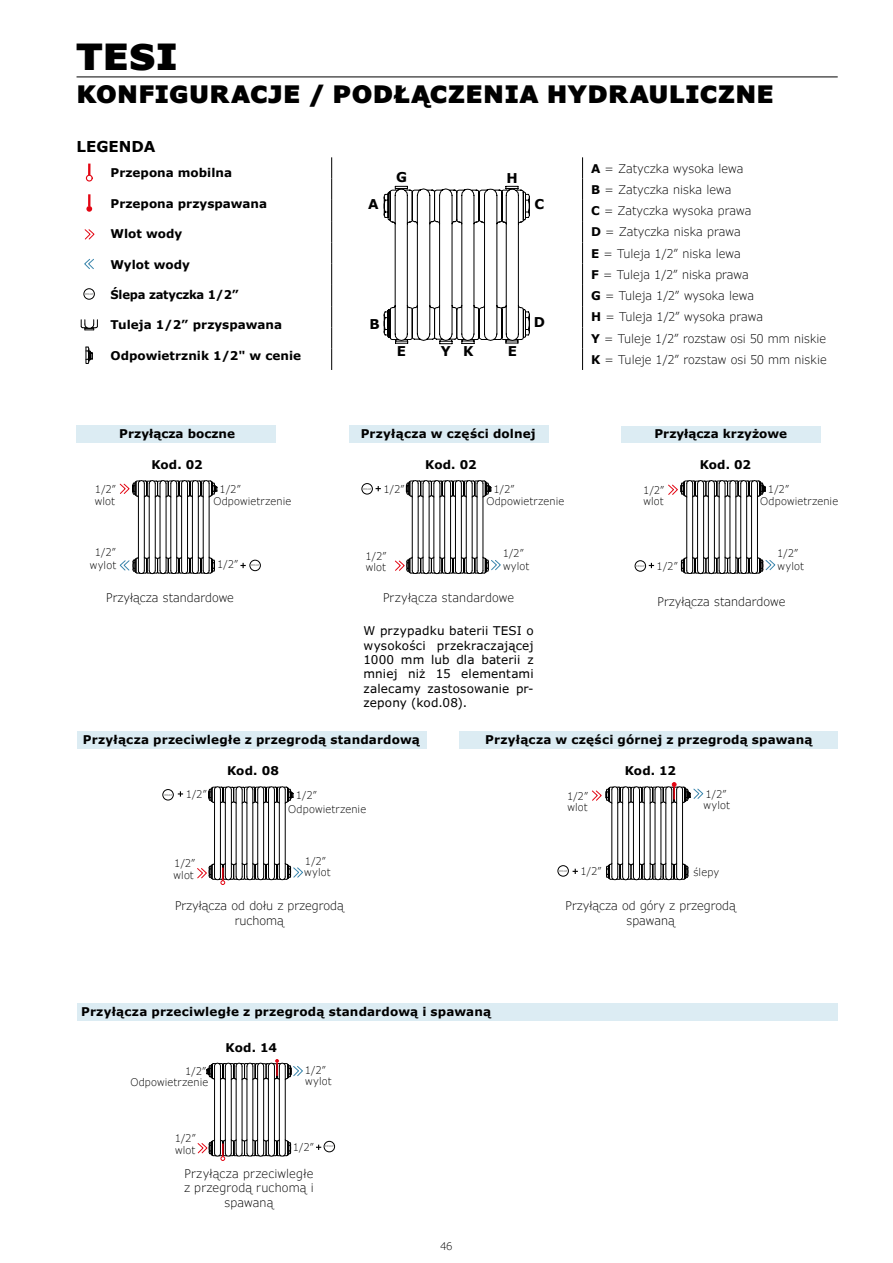
<style>
.page{position:relative;width:893px;height:1263px;background:#fff}
.page>*{position:absolute;margin:0;border:0;box-sizing:border-box;transform-origin:0 0}
.t1{font:900 36px "Verdana Pro";color:#000}
.t2{font:900 24px "Verdana Pro";letter-spacing:.01em;color:#000}
.t3{font:700 15px "Verdana Pro";color:#000}
.t4{font:700 13.5px "Verdana Pro";color:#000}
.t5{font:300 12px/21.3px "Verdana Pro";color:#000;text-align:center}
.t6{font:700 12px "Verdana Pro";letter-spacing:.01em;color:#000}
.t7{font:12px/14.4px "Verdana Pro";letter-spacing:.01em;color:#000;text-align:justify}
.t8{font:700 12px "Verdana Pro";letter-spacing:-.02em;color:#000}
.t9{font:300 10.5px/12.1px "Verdana Pro";letter-spacing:.01em;color:#000}
.t10{font:900 2.7px "Verdana Pro";letter-spacing:.04em;color:#a8a8a7;scale:.86 1}
.s1{font-weight:700}
</style>
<div class="page">
<svg style="left:331px;top:157px;width:1px;height:213px"></svg>
<svg style="left:582px;top:157px;width:1px;height:213px"></svg>
<svg style="left:88px;top:164px;width:2px;height:11px"></svg>
<div style="left:86px;top:175px;width:7px;height:7px;border:1px solid #e30613;border-radius:50%"></div>
<svg style="left:86px;top:194px;width:6px;height:18px"></svg>
<svg style="left:80px;top:320px;width:18px;height:11px"></svg>
<svg style="left:85px;top:346px;width:8px;height:18px"></svg>
<svg style="left:383px;top:186px;width:147px;height:158px"></svg>
<svg style="left:240px;top:563px;width:6px;height:5px"></svg>
<svg style="left:376px;top:486px;width:5px;height:5px"></svg>
<div style="left:77px;top:425px;width:199px;height:17px;background:#dcecf3"></div>
<div style="left:349px;top:425px;width:199px;height:17px;background:#dcecf3"></div>
<div style="left:621px;top:426px;width:199px;height:16px;background:#dcecf3"></div>
<div style="left:77px;top:731px;width:349px;height:17px;background:#dcecf3"></div>
<div style="left:459px;top:731px;width:378px;height:17px;background:#dcecf3"></div>
<div style="left:77px;top:1003px;width:761px;height:17px;background:#dcecf3"></div>
<hr style="left:77px;top:77px;width:761px;height:1px;background:#000">
<svg style="left:84px;top:229px;width:11px;height:11px"></svg>
<svg style="left:84px;top:258px;width:10px;height:11px"></svg>
<div style="left:84px;top:288px;width:11px;height:11px;border:1px solid #000;border-radius:50%"></div>
<svg style="left:119px;top:480px;width:99px;height:94px"></svg>
<svg style="left:395px;top:480px;width:106px;height:94px"></svg>
<svg style="left:649px;top:563px;width:5px;height:5px"></svg>
<svg style="left:668px;top:480px;width:108px;height:94px"></svg>
<svg style="left:178px;top:791px;width:5px;height:6px"></svg>
<svg style="left:197px;top:786px;width:106px;height:99px"></svg>
<svg style="left:573px;top:869px;width:5px;height:5px"></svg>
<svg style="left:197px;top:1059px;width:106px;height:102px"></svg>
<svg style="left:316px;top:1144px;width:5px;height:6px"></svg>
<svg style="left:592px;top:782px;width:112px;height:99px"></svg>
<div style="left:250px;top:560px;width:11px;height:11px;border:1px solid #000;border-radius:50%"></div>
<div style="left:362px;top:483px;width:11px;height:11px;border:1px solid #000;border-radius:50%"></div>
<div style="left:635px;top:560px;width:11px;height:11px;border:1px solid #000;border-radius:50%"></div>
<div style="left:163px;top:789px;width:11px;height:11px;border:1px solid #000;border-radius:50%"></div>
<div style="left:558px;top:865px;width:11px;height:11px;border:1px solid #000;border-radius:50%"></div>
<div style="left:324px;top:1141px;width:11px;height:11px;border:1px solid #000;border-radius:50%"></div>
<h1 class="t1" style="left:77px;top:33px;width:103px">TESI</h1>
<h2 class="t2" style="left:77px;top:78px;width:699px">KONFIGURACJE / PODŁĄCZENIA HYDRAULICZNE</h2>
<p class="t3" style="left:77px;top:137px;width:80px">LEGENDA</p>
<p class="t5" style="left:591px;top:158px;width:237px;text-align:left"><span class="s1">A</span> = Zatyczka wysoka lewa<br><span class="s1">B</span> = Zatyczka niska lewa<br><span class="s1">C</span> = Zatyczka wysoka prawa<br><span class="s1">D</span> = Zatyczka niska prawa<br><span class="s1">E</span> = Tuleja 1/2” niska lewa<br><span class="s1">F</span> = Tuleja 1/2” niska prawa<br><span class="s1">G</span> = Tuleja 1/2” wysoka lewa<br><span class="s1">H</span> = Tuleja 1/2” wysoka prawa<br><span class="s1">Y</span> = Tuleje 1/2” rozstaw osi 50 mm niskie<br><span class="s1">K</span> = Tuleje 1/2” rozstaw osi 50 mm niskie</p>
<p class="t6" style="left:111px;top:165px;width:123px">Przepona mobilna</p>
<p class="t6" style="left:111px;top:195px;width:158px">Przepona przyspawana</p>
<p class="t6" style="left:111px;top:226px;width:73px">Wlot wody</p>
<p class="t6" style="left:111px;top:256px;width:81px">Wylot wody</p>
<p class="t8" style="left:111px;top:287px;width:130px">Ślepa zatyczka 1/2”</p>
<p class="t6" style="left:111px;top:317px;width:173px">Tuleja 1/2” przyspawana</p>
<p class="t6" style="left:111px;top:348px;width:192px">Odpowietrznik 1/2" w cenie</p>
<p class="t4" style="left:396px;top:168px;width:12px">G</p>
<p class="t4" style="left:506px;top:170px;width:13px">H</p>
<p class="t4" style="left:368px;top:195px;width:12px">A</p>
<p class="t4" style="left:535px;top:196px;width:11px">C</p>
<p class="t10" style="left:85px;top:292px;width:12px">IRSAP</p>
<p class="t4" style="left:369px;top:315px;width:12px">B</p>
<p class="t4" style="left:534px;top:313px;width:13px">D</p>
<p class="t4" style="left:397px;top:342px;width:11px">E</p>
<p class="t4" style="left:441px;top:342px;width:34px">Y K</p>
<p class="t4" style="left:508px;top:342px;width:11px">E</p>
<p class="t6" style="left:119px;top:426px;width:117px">Przyłącza boczne</p>
<p class="t6" style="left:361px;top:425px;width:177px">Przyłącza w części dolnej</p>
<p class="t6" style="left:654px;top:426px;width:134px">Przyłącza krzyżowe</p>
<p class="t6" style="left:151px;top:457px;width:53px">Kod. 02</p>
<p class="t6" style="left:425px;top:457px;width:53px">Kod. 02</p>
<p class="t6" style="left:700px;top:457px;width:53px">Kod. 02</p>
<p class="t9" style="left:95px;top:483px;width:22px">1/2”</p>
<p class="t9" style="left:220px;top:483px;width:22px">1/2”</p>
<p class="t9" style="left:95px;top:495px;width:22px">wlot</p>
<p class="t9" style="left:213px;top:495px;width:79px">Odpowietrzenie</p>
<p class="t10" style="left:363px;top:487px;width:12px">IRSAP</p>
<p class="t9" style="left:384px;top:483px;width:22px">1/2”</p>
<p class="t9" style="left:486px;top:483px;width:79px;text-indent:7px">1/2”<br>Odpowietrzenie</p>
<p class="t9" style="left:643px;top:484px;width:22px">1/2”</p>
<p class="t9" style="left:643px;top:495px;width:22px">wlot</p>
<p class="t9" style="left:760px;top:483px;width:79px;text-indent:8px">1/2”<br>Odpowietrzenie</p>
<p class="t9" style="left:95px;top:546px;width:22px">1/2”</p>
<p class="t9" style="left:90px;top:559px;width:28px">wylot</p>
<p class="t9" style="left:217px;top:558px;width:22px">1/2”</p>
<p class="t10" style="left:251px;top:563px;width:12px">IRSAP</p>
<p class="t9" style="left:366px;top:550px;width:22px">1/2”</p>
<p class="t9" style="left:503px;top:547px;width:28px;line-height:12.6px">1/2” wylot</p>
<p class="t9" style="left:366px;top:561px;width:22px">wlot</p>
<p class="t10" style="left:636px;top:564px;width:12px">IRSAP</p>
<p class="t9" style="left:657px;top:560px;width:22px">1/2”</p>
<p class="t9" style="left:777px;top:547px;width:28px;line-height:12.6px">1/2” wylot</p>
<p class="t5" style="left:106px;top:587px;width:129px">Przyłącza standardowe</p>
<p class="t5" style="left:383px;top:587px;width:133px">Przyłącza standardowe</p>
<p class="t7" style="left:364px;top:624px;width:172px">W przypadku baterii TESI o wysokości przekraczającej 1000 mm lub dla baterii z mniej niż 15 elementami zalecamy zastosowanie pr&shy;zepony (kod.08).</p>
<p class="t5" style="left:658px;top:591px;width:129px">Przyłącza standardowe</p>
<p class="t6" style="left:83px;top:732px;width:339px">Przyłącza przeciwległe z przegrodą standardową</p>
<p class="t6" style="left:485px;top:732px;width:329px">Przyłącza w części górnej z przegrodą spawaną</p>
<p class="t10" style="left:164px;top:793px;width:12px">IRSAP</p>
<p class="t9" style="left:186px;top:788px;width:22px">1/2”</p>
<p class="t6" style="left:227px;top:763px;width:53px">Kod. 08</p>
<p class="t9" style="left:296px;top:789px;width:22px">1/2”</p>
<p class="t9" style="left:288px;top:803px;width:79px">Odpowietrzenie</p>
<p class="t9" style="left:175px;top:857px;width:22px">1/2”</p>
<p class="t9" style="left:305px;top:855px;width:22px">1/2”</p>
<p class="t9" style="left:304px;top:867px;width:28px">wylot</p>
<p class="t9" style="left:174px;top:869px;width:22px">wlot</p>
<p class="t5" style="left:175px;top:899px;width:170px;line-height:14.4px">Przyłącza od dołu z przegrodą ruchomą</p>
<p class="t6" style="left:81px;top:1004px;width:411px">Przyłącza przeciwległe z przegrodą standardową i spawaną</p>
<p class="t6" style="left:226px;top:1040px;width:53px">Kod. 14</p>
<p class="t9" style="left:185px;top:1065px;width:22px">1/2”</p>
<p class="t9" style="left:130px;top:1077px;width:79px">Odpowietrzenie</p>
<p class="t9" style="left:305px;top:1064px;width:22px">1/2”</p>
<p class="t9" style="left:305px;top:1075px;width:28px">wylot</p>
<p class="t9" style="left:175px;top:1132px;width:22px">1/2”</p>
<p class="t9" style="left:175px;top:1144px;width:22px">wlot</p>
<p class="t9" style="left:293px;top:1141px;width:22px">1/2”</p>
<p class="t10" style="left:325px;top:1145px;width:12px">IRSAP</p>
<p class="t5" style="left:184px;top:1166px;width:131px;line-height:14.4px">Przyłącza przeciwległe z przegrodą ruchomą i spawaną</p>
<p class="t9" style="left:441px;top:1240px;width:13px">46</p>
<p class="t6" style="left:625px;top:763px;width:53px">Kod. 12</p>
<p class="t9" style="left:567px;top:790px;width:22px">1/2”</p>
<p class="t9" style="left:567px;top:801px;width:22px">wlot</p>
<p class="t9" style="left:704px;top:789px;width:28px;line-height:10.9px">1/2” wylot</p>
<p class="t10" style="left:559px;top:869px;width:12px">IRSAP</p>
<p class="t9" style="left:581px;top:866px;width:22px">1/2”</p>
<p class="t9" style="left:693px;top:866px;width:27px">ślepy</p>
<p class="t5" style="left:566px;top:899px;width:172px;line-height:14.4px">Przyłącza od góry z przegrodą spawaną</p>
</div>
